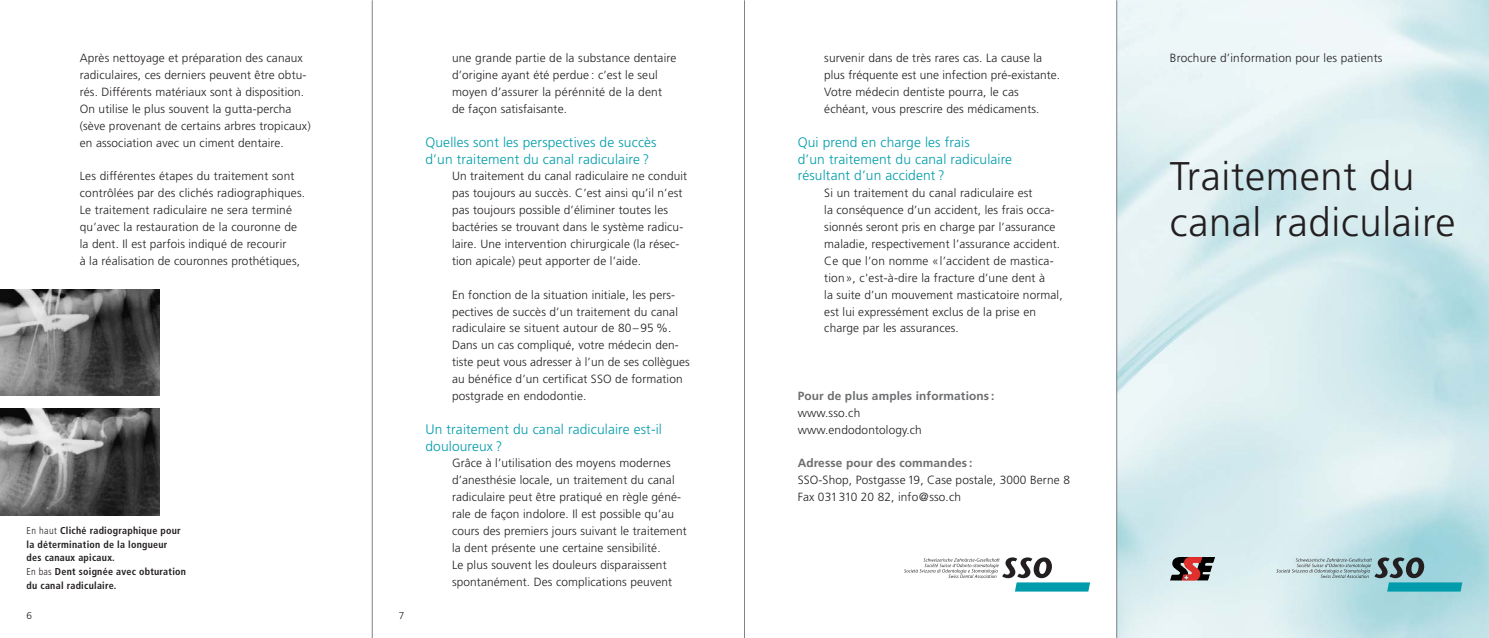
<style>
.page{position:relative;width:1489px;height:638px;background:#fff}
.page>*{position:absolute;margin:0;border:0;box-sizing:border-box;transform-origin:0 0}
.t1{font:300 40px/46.2px "Frutiger";letter-spacing:.015em;color:#231f20}
.t2{font:300 13.75px/16.9px "Frutiger";letter-spacing:.01em;color:#009cac}
.t3{font:300 11.88px/16.9px "Frutiger";letter-spacing:.01em;color:#231f20}
.t4{font:700 11.88px "Frutiger";letter-spacing:.01em;color:#6d6e70}
.t5{font:700 condensed 10px/13.8px "Frutiger";letter-spacing:.025em;color:#231f20}
.t6{font:300 10px "Frutiger";color:#231f20}
.s1{font-weight:300}
</style>
<div class="page">
<img style="left:1117px;top:0;width:371px;height:638px">
<svg style="left:1276px;top:557px;width:186px;height:34px"></svg>
<svg style="left:904px;top:557px;width:186px;height:34px"></svg>
<img style="left:0;top:289px;width:159px;height:106px">
<img style="left:0;top:409px;width:159px;height:106px">
<img style="left:1169px;top:557px;width:45px;height:23px">
<hr style="left:372px;top:0;width:1px;height:638px;background:#808285">
<hr style="left:744px;top:0;width:1px;height:638px;background:#808285">
<hr style="left:1116px;top:0;width:1px;height:638px;background:#808285">
<p class="t3" style="left:80px;top:51px;width:232px">Après nettoyage et préparation des canaux radiculaires, ces derniers peuvent être obtu&shy;rés. Différents matériaux sont à disposition.<br>On utilise le plus souvent la gutta-percha (sève provenant de certains arbres tropicaux) en association avec un ciment dentaire.</p>
<p class="t3" style="left:80px;top:169px;width:227px">Les différentes étapes du traitement sont contrôlées par des clichés radiographiques.<br>Le traitement radiculaire ne sera terminé qu’avec la restauration de la couronne de la dent. Il est parfois indiqué de recourir<br>à la réalisation de couronnes prothétiques,</p>
<p class="t5" style="left:27px;top:524px;width:161px"><span class="s1">En haut</span> Cliché radiographique pour la détermination de la longueur<br>des canaux apicaux.<br><span class="s1">En bas</span> Dent soignée avec obturation du canal radiculaire.</p>
<p class="t6" style="left:27px;top:612px;width:7px">6</p>
<p class="t6" style="left:399px;top:612px;width:7px">7</p>
<p class="t3" style="left:452px;top:51px;width:226px">une grande partie de la substance dentaire d’origine ayant été perdue : c’est le seul moyen d’assurer la pérénnité de la dent de façon satisfaisante.</p>
<p class="t2" style="left:425px;top:135px;width:233px">Quelles sont les perspectives de succès d’un traitement du canal radiculaire ?</p>
<p class="t3" style="left:452px;top:169px;width:237px">Un traitement du canal radiculaire ne conduit pas toujours au succès. C’est ainsi qu’il n’est pas toujours possible d’éliminer toutes les bactéries se trouvant dans le système radicu&shy;laire. Une intervention chirurgicale (la résec&shy;tion apicale) peut apporter de l’aide.</p>
<p class="t3" style="left:452px;top:287px;width:239px">En fonction de la situation initiale, les pers&shy;pectives de succès d’un traitement du canal radiculaire se situent autour de 80–95 %.<br>Dans un cas compliqué, votre médecin den&shy;tiste peut vous adresser à l’un de ses collègues au bénéfice d’un certificat SSO de formation postgrade en endodontie.</p>
<p class="t2" style="left:425px;top:421px;width:238px">Un traitement du canal radiculaire est-il douloureux ?</p>
<p class="t3" style="left:452px;top:456px;width:236px">Grâce à l’utilisation des moyens modernes d’anesthésie locale, un traitement du canal radiculaire peut être pratiqué en règle géné&shy;rale de façon indolore. Il est possible qu’au cours des premiers jours suivant le traitement la dent présente une certaine sensibilité.<br>Le plus souvent les douleurs disparaissent spontanément. Des complications peuvent</p>
<p class="t3" style="left:824px;top:51px;width:237px">survenir dans de très rares cas. La cause la plus fréquente est une infection pré-existante.<br>Votre médecin dentiste pourra, le cas échéant, vous prescrire des médicaments.</p>
<p class="t2" style="left:797px;top:135px;width:216px">Qui prend en charge les frais<br>d’un traitement du canal radiculaire résultant d’un accident ?</p>
<p class="t3" style="left:824px;top:186px;width:240px">Si un traitement du canal radiculaire est<br>la conséquence d’un accident, les frais occa&shy;sionnés seront pris en charge par l’assurance maladie, respectivement l’assurance accident.<br>Ce que l’on nomme «l’accident de mastica&shy;tion», c'est-à-dire la fracture d’une dent à<br>la suite d’un mouvement masticatoire normal, est lui expressément exclus de la prise en charge par les assurances.</p>
<p class="t4" style="left:797px;top:391px;width:198px">Pour de plus amples informations :</p>
<p class="t3" style="left:797px;top:405px;width:126px">www.sso.ch www.endodontology.ch</p>
<p class="t4" style="left:797px;top:458px;width:176px">Adresse pour des commandes :</p>
<p class="t3" style="left:797px;top:473px;width:274px">SSO-Shop, Postgasse 19, Case postale, 3000 Berne 8<br>Fax 031310 20 82, info@sso.ch</p>
<p class="t3" style="left:1169px;top:51px;width:214px">Brochure d’information pour les patients</p>
<h1 class="t1" style="left:1169px;top:156px;width:287px">Traitement du canal radiculaire</h1>
</div>
